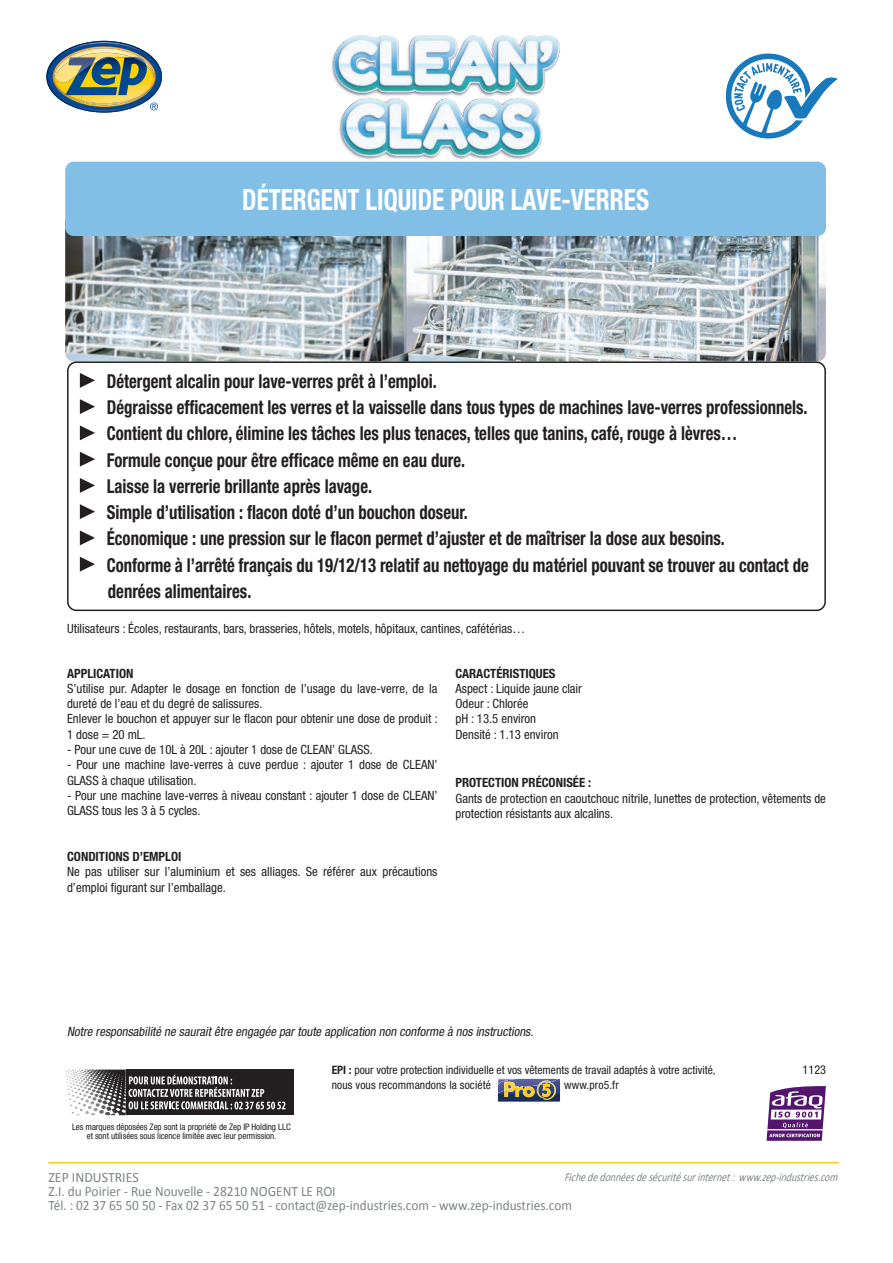
<style>
.page{position:relative;width:893px;height:1263px;background:#fff}
.page>*{position:absolute;margin:0;border:0;box-sizing:border-box;transform-origin:0 0}
.t1{font:700 condensed 29.25px "Helvetica Neue LT Std";color:#fff;scale:.86 1}
.t2{font:700 condensed 19.2px/26.2px "Helvetica Neue LT Std";color:#231f20;scale:.87 1}
.t3{font:14.25px/14.2px "Calibri";color:#7e8387}
.t4{font:condensed 12.75px/15.3px "Helvetica Neue LT Std";color:#231f20}
.t5{font:italic condensed 12.75px "Helvetica Neue LT Std";color:#231f20}
.t6{font:700 condensed 12.75px "Helvetica Neue LT Std";color:#231f20}
.t7{font:condensed 12.3px "Helvetica Neue LT Std";color:#231f20}
.t8{font:italic 12px "Calibri";color:#7e8387;scale:.82 1}
.t9{font:condensed 11.55px/15px "Helvetica Neue LT Std";color:#231f20}
.t10{font:condensed 9px/9px "Helvetica Neue LT Std";letter-spacing:-.005em;color:#231f20;text-align:center}
.s1{font-weight:700}
</style>
<div class="page">
<hr style="left:48px;top:1162px;width:791px;height:1px;background:#fecc18">
<svg style="left:150px;top:103px;width:8px;height:7px"></svg>
<img style="left:90px;top:41px;width:28px;height:1px">
<img style="left:46px;top:69px;width:2px;height:16px">
<img style="left:161px;top:70px;width:1px;height:13px">
<img style="left:79px;top:108px;width:50px;height:5px">
<img style="left:48px;top:61px;width:4px;height:31px">
<img style="left:80px;top:107px;width:48px;height:4px">
<img style="left:74px;top:42px;width:60px;height:4px">
<img style="left:52px;top:46px;width:104px;height:61px">
<img style="left:54px;top:77px;width:11px;height:6px">
<svg style="left:92px;top:46px;width:12px;height:1px"></svg>
<svg style="left:48px;top:65px;width:7px;height:13px"></svg>
<img style="left:54px;top:48px;width:99px;height:29px">
<img style="left:65px;top:54px;width:96px;height:42px">
<img style="left:65px;top:230px;width:761px;height:131px">
<svg style="left:766px;top:1086px;width:60px;height:55px"></svg>
<hr style="left:767px;top:1129px;width:56px;height:1px;background:#fff">
<div style="left:126px;top:1069px;width:167px;height:46px;background:#231f20"></div>
<svg style="left:79px;top:1069px;width:206px;height:46px"></svg>
<svg style="left:498px;top:1079px;width:62px;height:22px"></svg>
<img style="left:498px;top:1079px;width:28px;height:6px">
<div style="left:65px;top:162px;width:761px;height:74px;background:#82bfe7;border-radius:9px"></div>
<div style="left:67px;top:361px;width:759px;height:250px;border:2px solid #231f20;border-radius:9px"></div>
<img style="left:318px;top:35px;width:257px;height:127px">
<svg style="left:80px;top:373px;width:15px;height:15px"></svg>
<svg style="left:80px;top:399px;width:15px;height:15px"></svg>
<svg style="left:80px;top:425px;width:15px;height:15px"></svg>
<svg style="left:80px;top:452px;width:15px;height:15px"></svg>
<svg style="left:80px;top:478px;width:15px;height:15px"></svg>
<svg style="left:80px;top:504px;width:15px;height:15px"></svg>
<svg style="left:80px;top:530px;width:15px;height:15px"></svg>
<svg style="left:80px;top:557px;width:15px;height:15px"></svg>
<div style="left:726px;top:54px;width:85px;height:84px;background:#1879bd;border-radius:50%"></div>
<svg style="left:731px;top:59px;width:107px;height:74px"></svg>
<h1 class="t1" style="left:242px;top:182px;width:475px">DÉTERGENT LIQUIDE POUR LAVE-VERRES</h1>
<p class="t2" style="left:107px;top:368px;width:808px">Détergent alcalin pour lave-verres prêt à l’emploi.<br>Dégraisse efficacement les verres et la vaisselle dans tous types de machines lave-verres professionnels.<br>Contient du chlore, élimine les tâches les plus tenaces, telles que tanins, café, rouge à lèvres…<br>Formule conçue pour être efficace même en eau dure.<br>Laisse la verrerie brillante après lavage.<br>Simple d’utilisation : flacon doté d’un bouchon doseur.<br>Économique : une pression sur le flacon permet d’ajuster et de maîtriser la dose aux besoins.<br>Conforme à l’arrêté français du 19/12/13 relatif au nettoyage du matériel pouvant se trouver au contact de denrées alimentaires.</p>
<p class="t4" style="left:67px;top:621px;width:460px">Utilisateurs : Écoles, restaurants, bars, brasseries, hôtels, motels, hôpitaux, cantines, cafétérias…</p>
<p class="t6" style="left:67px;top:665px;width:68px">APPLICATION</p>
<p class="t4" style="left:67px;top:681px;width:372px">S’utilise pur. Adapter le dosage en fonction de l’usage du lave-verre, de la dureté de l’eau et du degré de salissures.<br>Enlever le bouchon et appuyer sur le flacon pour obtenir une dose de produit :<br>1 dose = 20 mL.</p>
<p class="t4" style="left:67px;top:742px;width:307px">- Pour une cuve de 10L à 20L : ajouter 1 dose de CLEAN’ GLASS.</p>
<p class="t4" style="left:67px;top:757px;width:372px">- Pour une machine lave-verres à cuve perdue : ajouter 1 dose de CLEAN’<br>GLASS à chaque utilisation.</p>
<p class="t4" style="left:67px;top:788px;width:372px">- Pour une machine lave-verres à niveau constant : ajouter 1 dose de CLEAN’<br>GLASS tous les 3 à 5 cycles.</p>
<p class="t6" style="left:67px;top:849px;width:116px">CONDITIONS D’EMPLOI</p>
<p class="t4" style="left:67px;top:864px;width:372px">Ne pas utiliser sur l’aluminium et ses alliages. Se référer aux précautions d’emploi figurant sur l’emballage.</p>
<p class="t6" style="left:455px;top:665px;width:102px">CARACTÉRISTIQUES</p>
<p class="t4" style="left:455px;top:681px;width:128px">Aspect : Liquide jaune clair<br>Odeur : Chlorée<br>pH : 13.5 environ<br>Densité : 1.13 environ</p>
<p class="t6" style="left:455px;top:775px;width:137px">PROTECTION PRÉCONISÉE :</p>
<p class="t4" style="left:455px;top:790px;width:372px">Gants de protection en caoutchouc nitrile, lunettes de protection, vêtements de protection résistants aux alcalins.</p>
<p class="t5" style="left:67px;top:1024px;width:470px">Notre responsabilité ne sauraitêtre engagée partoute application non conforme à nos instructions.</p>
<p class="t10" style="left:72px;top:1122px;width:220px">Les marques déposées Zep sont la propriété de Zep IP Holding LLC et sont utilisées sous licence limitée avec leur permission.</p>
<p class="t9" style="left:332px;top:1063px;width:385px"><span class="s1">EPI :</span> pour votre protection individuelle et vos vêtements de travail adaptés à votre activité, nous vous recommandons la société</p>
<p class="t9" style="left:564px;top:1078px;width:56px">www.pro5.fr</p>
<p class="t7" style="left:803px;top:1062px;width:25px">1123</p>
<p class="t8" style="left:564px;top:1168px;width:340px">Fichededonnéesdesécuritésurinternet:www.zep-industries.com</p>
<p class="t3" style="left:48px;top:1169px;width:525px">ZEP INDUSTRIES<br>Z.I. du Poirier - Rue Nouvelle - 28210 NOGENT LE ROI<br>Tél. : 02 37 65 50 50 - Fax 02 37 65 50 51 - contact@zep-industries.com - www.zep-industries.com</p>
</div>
